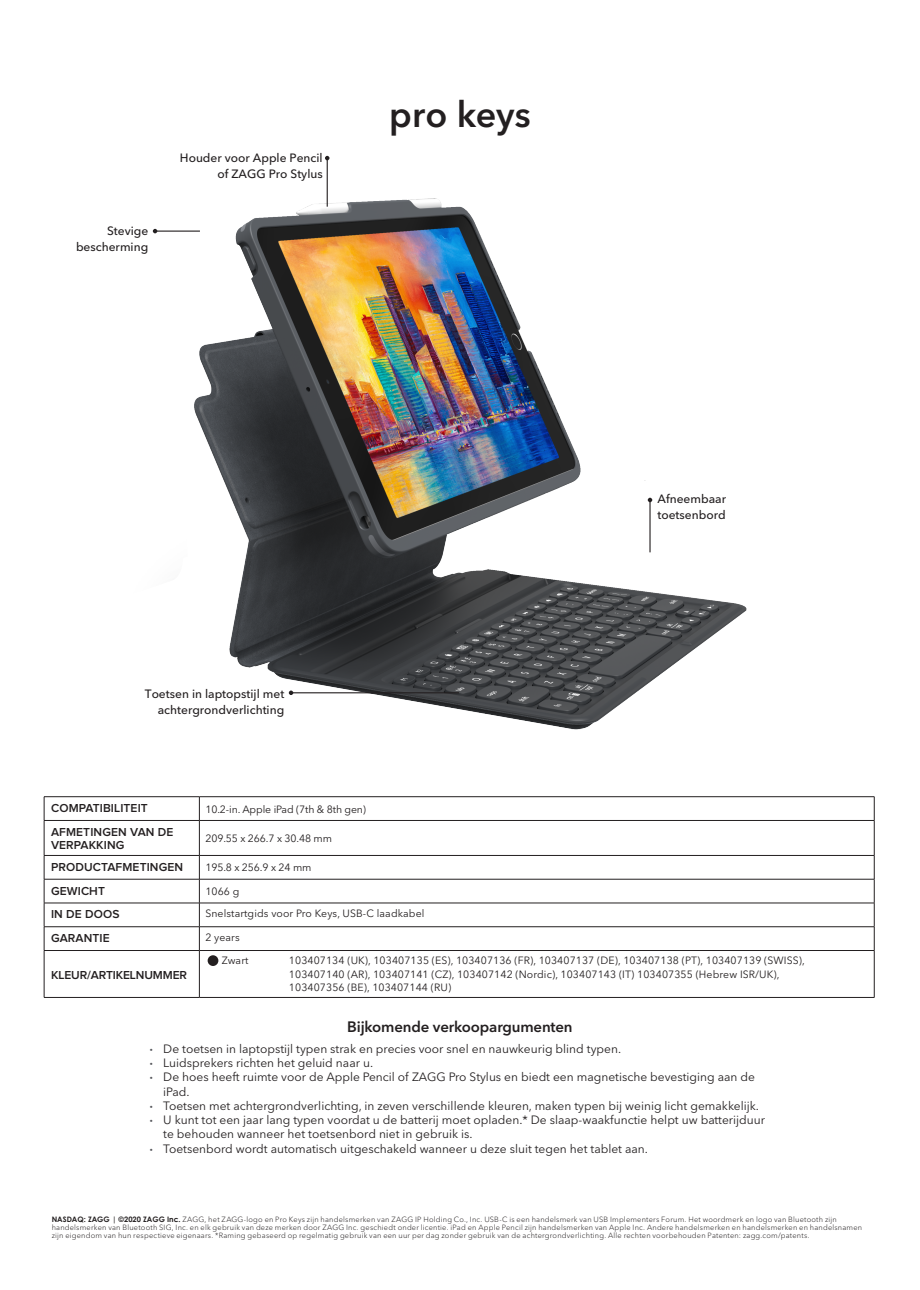
<style>
.page{position:relative;width:920px;height:1290px;background:#fff}
.page>*{position:absolute;margin:0;border:0;box-sizing:border-box;transform-origin:0 0}
.Product_Title_Center{font:600 36px "Avenir Next LT Pro";letter-spacing:.005em;color:#231f20}
.t1{font:600 15px "Avenir Next LT Pro";letter-spacing:-.01em;color:#231f20}
.t2{font:12px/14.2px "Avenir Next LT Pro";color:#231f20}
.Additional_Hours_Ori{font:500 12px/15.8px "Avenir Next LT Pro";color:#231f20;text-align:right}
.t3{font:600 12px/13.5px "Proxima Nova";letter-spacing:.01em;color:#231f20}
.t4{font:600 12px "Proxima Nova";letter-spacing:-.01em;color:#231f20}
.t5{font:10.5px "Avenir Next LT Pro";letter-spacing:.01em;color:#231f20}
.t6{font:10.5px "Avenir Next LT Pro";letter-spacing:-.01em;color:#231f20}
.Legal_Black{font:300 7.5px/7.8px "Avenir Next LT Pro";letter-spacing:.025em;color:#231f20}
.s1{font-family:"Myriad Pro";font-weight:300;color:#54555a}
.s2{font-family:"Century Gothic";font-weight:700}
</style>
<div class="page">
<img style="left:152px;top:155px;width:595px;height:575px">
<hr style="left:44px;top:796px;width:155px;height:1px;background:#231f20">
<hr style="left:199px;top:796px;width:675px;height:1px;background:#231f20">
<svg style="left:199px;top:797px;width:1px;height:23px"></svg>
<hr style="left:44px;top:820px;width:155px;height:1px;background:#231f20">
<hr style="left:199px;top:820px;width:675px;height:1px;background:#231f20">
<hr style="left:199px;top:821px;width:1px;height:34px;background:#231f20">
<hr style="left:44px;top:855px;width:155px;height:1px;background:#231f20">
<hr style="left:199px;top:855px;width:675px;height:1px;background:#231f20">
<hr style="left:44px;top:879px;width:155px;height:1px;background:#231f20">
<hr style="left:199px;top:879px;width:675px;height:1px;background:#231f20">
<hr style="left:44px;top:903px;width:155px;height:1px;background:#231f20">
<hr style="left:199px;top:903px;width:675px;height:1px;background:#231f20">
<hr style="left:44px;top:926px;width:155px;height:1px;background:#231f20">
<hr style="left:199px;top:926px;width:675px;height:1px;background:#231f20">
<svg style="left:199px;top:856px;width:1px;height:94px"></svg>
<hr style="left:44px;top:950px;width:155px;height:1px;background:#231f20">
<hr style="left:199px;top:950px;width:675px;height:1px;background:#231f20">
<hr style="left:199px;top:951px;width:1px;height:46px;background:#231f20">
<svg style="left:44px;top:797px;width:1px;height:23px"></svg>
<svg style="left:874px;top:797px;width:1px;height:23px"></svg>
<hr style="left:44px;top:821px;width:1px;height:34px;background:#231f20">
<hr style="left:874px;top:821px;width:1px;height:34px;background:#231f20">
<svg style="left:44px;top:856px;width:1px;height:94px"></svg>
<svg style="left:874px;top:856px;width:1px;height:94px"></svg>
<hr style="left:44px;top:951px;width:1px;height:46px;background:#231f20">
<hr style="left:874px;top:951px;width:1px;height:46px;background:#231f20">
<hr style="left:44px;top:997px;width:155px;height:1px;background:#231f20">
<hr style="left:199px;top:997px;width:675px;height:1px;background:#231f20">
<svg style="left:645px;top:480px;width:3px;height:4px"></svg>
<hr style="left:291px;top:692px;width:168px;height:1px;background:#231f20">
<svg style="left:289px;top:690px;width:4px;height:5px"></svg>
<hr style="left:155px;top:231px;width:45px;height:1px;background:#231f20">
<svg style="left:153px;top:229px;width:4px;height:4px"></svg>
<hr style="left:327px;top:158px;width:1px;height:49px;background:#231f20">
<svg style="left:325px;top:156px;width:4px;height:4px"></svg>
<hr style="left:649px;top:500px;width:2px;height:52px;background:#231f20">
<svg style="left:648px;top:498px;width:4px;height:4px"></svg>
<div style="left:208px;top:955px;width:10px;height:11px;background:#231f20;border-radius:50%"></div>
<p class="Additional_Hours_Ori" style="left:76px;top:223px;width:74px">Stevige bescherming</p>
<p class="Additional_Hours_Ori" style="left:180px;top:150px;width:144px">Houder voor Apple Pencil of ZAGG Pro Stylus</p>
<p class="Product_Title_Center" style="left:389px;top:92px;width:143px">pro keys</p>
<p class="Additional_Hours_Ori" style="left:145px;top:686px;width:141px">Toetsen in laptopstijl met achtergrondverlichting</p>
<p class="Additional_Hours_Ori" style="left:657px;top:491px;width:70px;text-align:left">Afneembaar toetsenbord</p>
<p class="t3" style="left:51px;top:802px;width:98px">COMPATIBILITEIT</p>
<p class="t6" style="left:205px;top:803px;width:162px">10.2-in. Apple iPad (7th &amp; 8th gen)</p>
<p class="t3" style="left:51px;top:826px;width:124px">AFMETINGEN VAN DE<br>VERPAKKING</p>
<p class="t6" style="left:205px;top:832px;width:128px">209.55 x 266.7 x 30.48 mm</p>
<p class="t3" style="left:51px;top:861px;width:134px">PRODUCTAFMETINGEN</p>
<p class="t6" style="left:205px;top:861px;width:108px">195.8 x 256.9 x 24 mm</p>
<p class="t3" style="left:51px;top:884px;width:55px">GEWICHT</p>
<p class="t5" style="left:205px;top:885px;width:36px">1066 g</p>
<p class="t3" style="left:51px;top:908px;width:70px">IN DE DOOS</p>
<p class="t5" style="left:205px;top:907px;width:221px">Snelstartgids voor Pro Keys, USB-C laadkabel</p>
<p class="t3" style="left:51px;top:932px;width:60px">GARANTIE</p>
<p class="t5" style="left:205px;top:931px;width:36px">2 years</p>
<p class="t4" style="left:51px;top:969px;width:138px">KLEUR/ARTIKELNUMMER</p>
<p class="t5" style="left:222px;top:954px;width:28px">Zwart</p>
<p class="t5" style="left:289px;top:954px;width:517px">103407134 (UK), 103407135 (ES), 103407136 (FR), 103407137 (DE), 103407138 (PT), 103407139 (SWISS),</p>
<p class="t5" style="left:289px;top:968px;width:492px">103407140 (AR), 103407141 (CZ), 103407142 (Nordic), 103407143 (IT) 103407355 (Hebrew ISR/UK),</p>
<p class="t5" style="left:289px;top:981px;width:164px">103407356 (BE), 103407144 (RU)</p>
<p class="t1" style="left:347px;top:1017px;width:227px">Bijkomende verkoopargumenten</p>
<p class="t2" style="left:150px;top:1041px;width:473px"><span class="s1">•</span> De toetsen in laptopstijl typen strak en precies voor snel en nauwkeurig blind typen.</p>
<p class="t2" style="left:150px;top:1056px;width:225px"><span class="s1">•</span> Luidsprekers richten het geluid naar u.</p>
<p class="t2" style="left:163px;top:1070px;width:593px;text-indent:-14px"><span class="s1">•</span> De hoes heeft ruimte voor de Apple Pencil of ZAGG Pro Stylus en biedt een magnetische bevestiging aan de iPad.</p>
<p class="t2" style="left:150px;top:1098px;width:611px"><span class="s1">•</span> Toetsen met achtergrondverlichting, in zeven verschillende kleuren, maken typen bij weinig licht gemakkelijk.</p>
<p class="t2" style="left:163px;top:1113px;width:603px;text-indent:-14px"><span class="s1">•</span> U kunt tot een jaar lang typen voordat u de batterij moet opladen.* De slaap-waakfunctie helpt uw batterijduur te behouden wanneer het toetsenbord niet in gebruik is.</p>
<p class="t2" style="left:150px;top:1141px;width:500px"><span class="s1">•</span> Toetsenbord wordt automatisch uitgeschakeld wanneer u deze sluit tegen het tablet aan.</p>
<p class="Legal_Black" style="left:52px;top:1215px;width:812px"><span class="s2">NASDAQ: ZAGG | ©2020 ZAGG Inc.</span> ZAGG, het ZAGG-logo en Pro Keys zijn handelsmerken van ZAGG IP Holding Co., Inc. USB-C is een handelsmerk van USB Implementers Forum. Het woordmerk en logo van Bluetooth zijn handelsmerken van Bluetooth SIG, Inc. en elk gebruik van deze merken door ZAGG Inc. geschiedt onder licentie. iPad en Apple Pencil zijn handelsmerken van Apple Inc. Andere handelsmerken en handelsmerken en handelsnamen zijn eigendom van hun respectieve eigenaars. *Raming gebaseerd op regelmatig gebruik van een uur per dag zonder gebruik van de achtergrondverlichting. Alle rechten voorbehouden Patenten: zagg.com/patents.</p>
</div>
